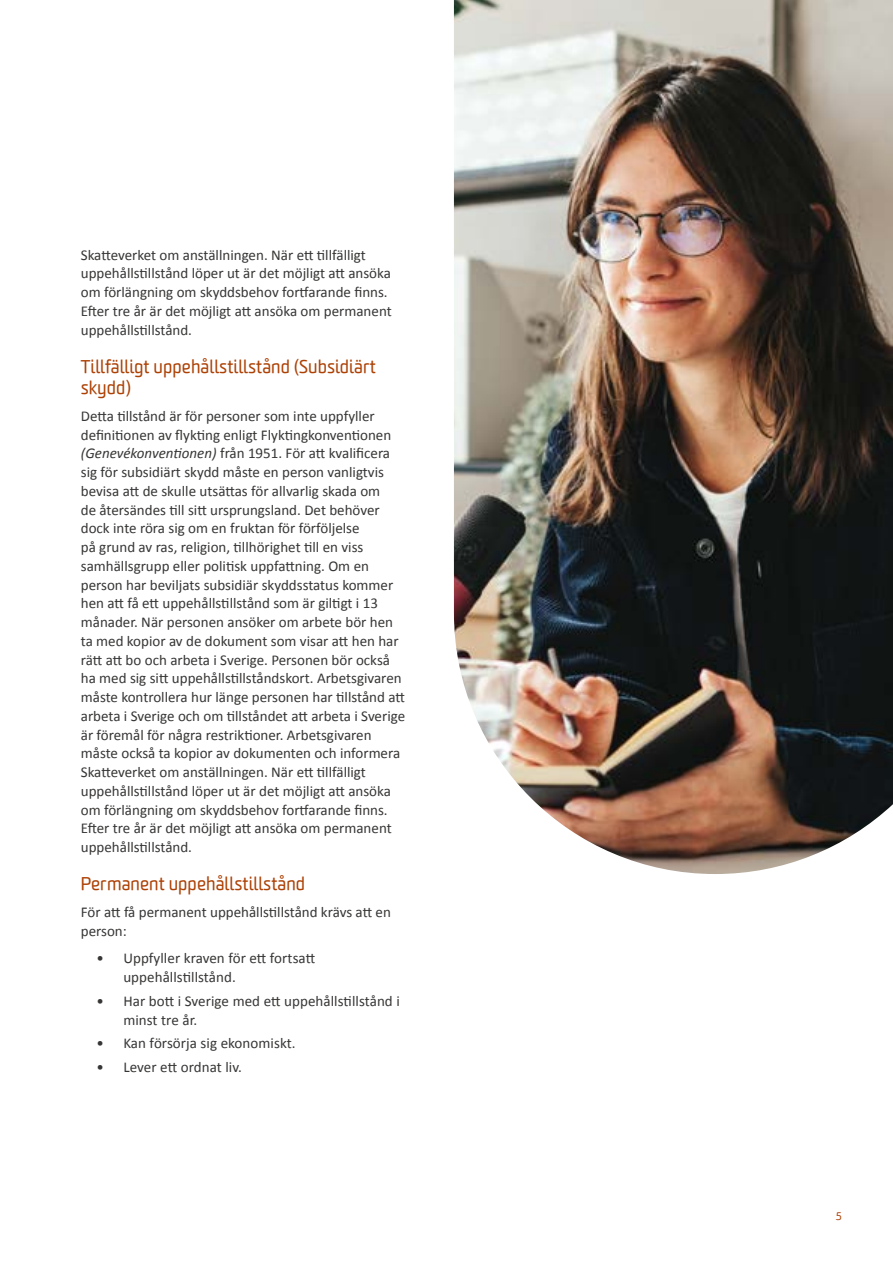
<style>
.page{position:relative;width:893px;height:1263px;background:#fff}
.page>*{position:absolute;margin:0;border:0;box-sizing:border-box;transform-origin:0 0}
.t1{font:18px/21px "Worldly";letter-spacing:.005em;color:#ad4206}
.t2{font:15px/18.8px "Calibri";color:#373635}
.t3{font:10.5px "Worldly";color:#ad4206}
.s1{font-style:italic}
</style>
<div class="page">
<img style="left:454px;top:0;width:439px;height:874px">
<p class="t2" style="left:81px;top:245px;width:312px">Skatteverket om anställningen. När ett tillfälligt uppehållstillstånd löper ut är det möjligt att ansöka om förlängning om skyddsbehov fortfarande finns.<br>Efter tre år är det möjligt att ansöka om permanent uppehållstillstånd.</p>
<p class="t1" style="left:81px;top:356px;width:297px">Tillfälligt uppehållstillstånd (Subsidiärt skydd)</p>
<p class="t2" style="left:81px;top:406px;width:326px">Detta tillstånd är för personer som inte uppfyller definitionen av flykting enligt Flyktingkonventionen <span class="s1">(Genevékonventionen)</span> från 1951. För att kvalificera sig för subsidiärt skydd måste en person vanligtvis bevisa att de skulle utsättas för allvarlig skada om<br>de återsändes till sitt ursprungsland. Det behöver dock inte röra sig om en fruktan för förföljelse<br>på grund av ras, religion, tillhörighet till en viss samhällsgrupp eller politisk uppfattning. Om en person har beviljats subsidiär skyddsstatus kommer hen att få ett uppehållstillstånd som är giltigt i 13 månader. När personen ansöker om arbete bör hen ta med kopior av de dokument som visar att hen har rätt att bo och arbeta i Sverige. Personen bör också ha med sig sitt uppehållstillståndskort. Arbetsgivaren måste kontrollera hur länge personen har tillstånd att arbeta i Sverige och om tillståndet att arbeta i Sverige är föremål för några restriktioner. Arbetsgivaren måste också ta kopior av dokumenten och informera Skatteverket om anställningen. När ett tillfälligt uppehållstillstånd löper ut är det möjligt att ansöka om förlängning om skyddsbehov fortfarande finns.<br>Efter tre år är det möjligt att ansöka om permanent uppehållstillstånd.</p>
<p class="t1" style="left:81px;top:874px;width:226px">Permanent uppehållstillstånd</p>
<p class="t2" style="left:81px;top:903px;width:312px">För att få permanent uppehållstillstånd krävs att en person:</p>
<p class="t2" style="left:123px;top:949px;width:193px;text-indent:-27px">• Uppfyller kraven för ett fortsatt uppehållstillstånd.</p>
<p class="t2" style="left:123px;top:991px;width:278px;text-indent:-27px">• Har bott i Sverige med ett uppehållstillstånd i minst tre år.</p>
<p class="t2" style="left:96px;top:1033px;width:201px">• Kan försörja sig ekonomiskt.</p>
<p class="t2" style="left:96px;top:1057px;width:147px">• Lever ett ordnat liv.</p>
<p class="t3" style="left:836px;top:1210px;width:8px">5</p>
</div>
